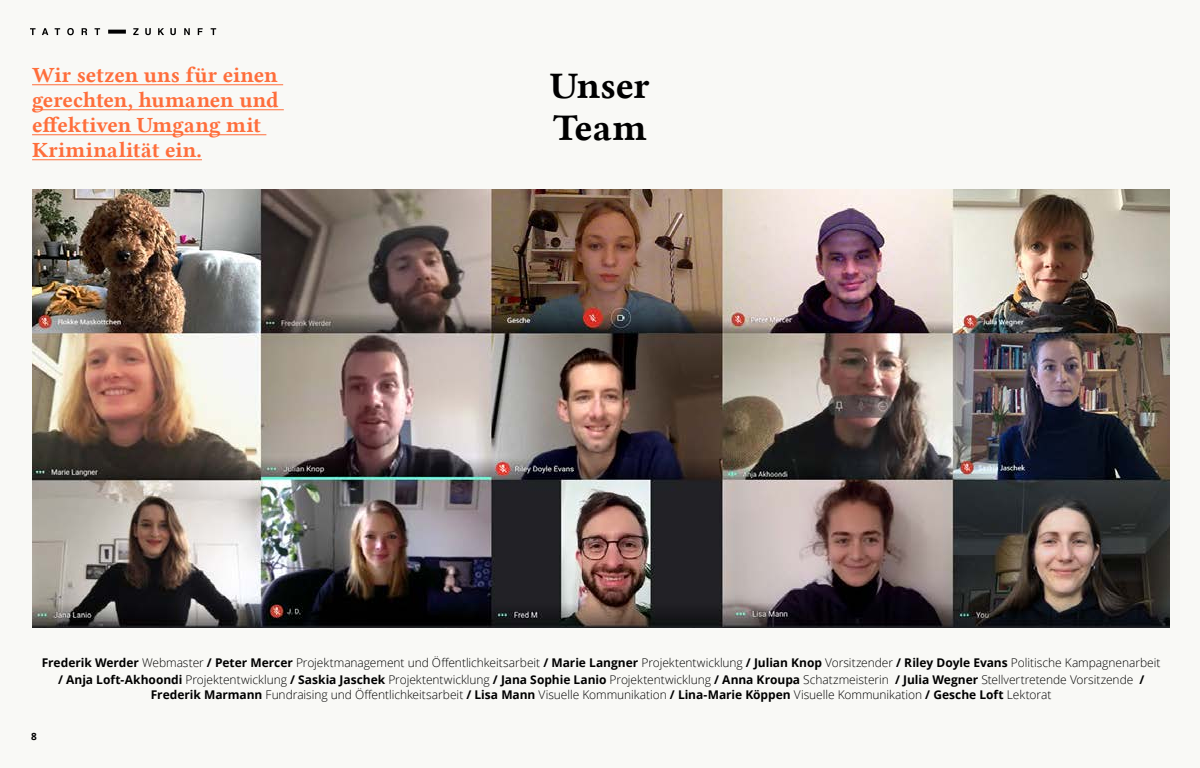
<style>
.page{position:relative;width:1200px;height:768px;background:#f9f9f6}
.page>*{position:absolute;margin:0;border:0;box-sizing:border-box;transform-origin:0 0}
.t1{font:38px/42px "Lin Libertine B";letter-spacing:-.015em;color:#000}
.t2{font:22px/25px "Lin Libertine B";letter-spacing:-.005em;color:#ff6e3b}
.t3{font:300 12px/17.3px "Open Sans";letter-spacing:-.005em;color:#000;text-align:center}
.t4{font:700 10px "Open Sans";color:#000}
.s1{font-weight:700}
</style>
<div class="page">
<img style="left:32px;top:189px;width:1138px;height:439px">
<hr style="left:32px;top:84px;width:251px;height:1px;background:#ff6e3b">
<hr style="left:32px;top:109px;width:252px;height:1px;background:#ff6e3b">
<hr style="left:32px;top:134px;width:234px;height:1px;background:#ff6e3b">
<hr style="left:32px;top:159px;width:170px;height:1px;background:#ff6e3b">
<svg style="left:133px;top:28px;width:6px;height:7px"></svg>
<svg style="left:158px;top:28px;width:6px;height:7px"></svg>
<svg style="left:145px;top:28px;width:6px;height:7px"></svg>
<svg style="left:184px;top:28px;width:6px;height:7px"></svg>
<svg style="left:198px;top:28px;width:5px;height:7px"></svg>
<svg style="left:211px;top:28px;width:5px;height:7px"></svg>
<svg style="left:170px;top:28px;width:6px;height:7px"></svg>
<svg style="left:30px;top:28px;width:6px;height:7px"></svg>
<svg style="left:42px;top:28px;width:6px;height:7px"></svg>
<svg style="left:55px;top:28px;width:5px;height:7px"></svg>
<svg style="left:67px;top:28px;width:7px;height:7px"></svg>
<svg style="left:82px;top:28px;width:5px;height:7px"></svg>
<svg style="left:95px;top:28px;width:5px;height:7px"></svg>
<svg style="left:108px;top:30px;width:18px;height:4px"></svg>
<h2 class="t2" style="left:32px;top:62px;width:248px">Wir setzen uns für einen gerechten, humanen und effektiven Umgang mit<br>Kriminalität ein.</h2>
<h1 class="t1" style="left:550px;top:64px;width:101px">Unser<br>Team</h1>
<p class="t3" style="left:42px;top:654px;width:1120px"><span class="s1">Frederik Werder</span> Webmaster <span class="s1">/ Peter Mercer</span> Projektmanagement und Öffentlichkeitsarbeit <span class="s1">/ Marie Langner</span> Projektentwicklung <span class="s1">/ Julian Knop</span> Vorsitzender <span class="s1">/ Riley Doyle Evans</span> Politische Kampagnenarbeit <span class="s1">/ Anja Loft-Akhoondi</span> Projektentwicklung <span class="s1">/ Saskia Jaschek</span> Projektentwicklung <span class="s1">/ Jana Sophie Lanio</span> Projektentwicklung <span class="s1">/ Anna Kroupa</span> Schatzmeisterin <span class="s1">/ Julia Wegner</span> Stellvertretende Vorsitzende <span class="s1">/</span></p>
<p class="t3" style="left:151px;top:686px;width:902px"><span class="s1">Frederik Marmann</span> Fundraising und Öffentlichkeitsarbeit <span class="s1">/ Lisa Mann</span> Visuelle Kommunikation <span class="s1">/ Lina-Marie Köppen</span> Visuelle Kommunikation <span class="s1">/ Gesche Loft</span> Lektorat</p>
<p class="t4" style="left:31px;top:730px;width:7px">8</p>
</div>
